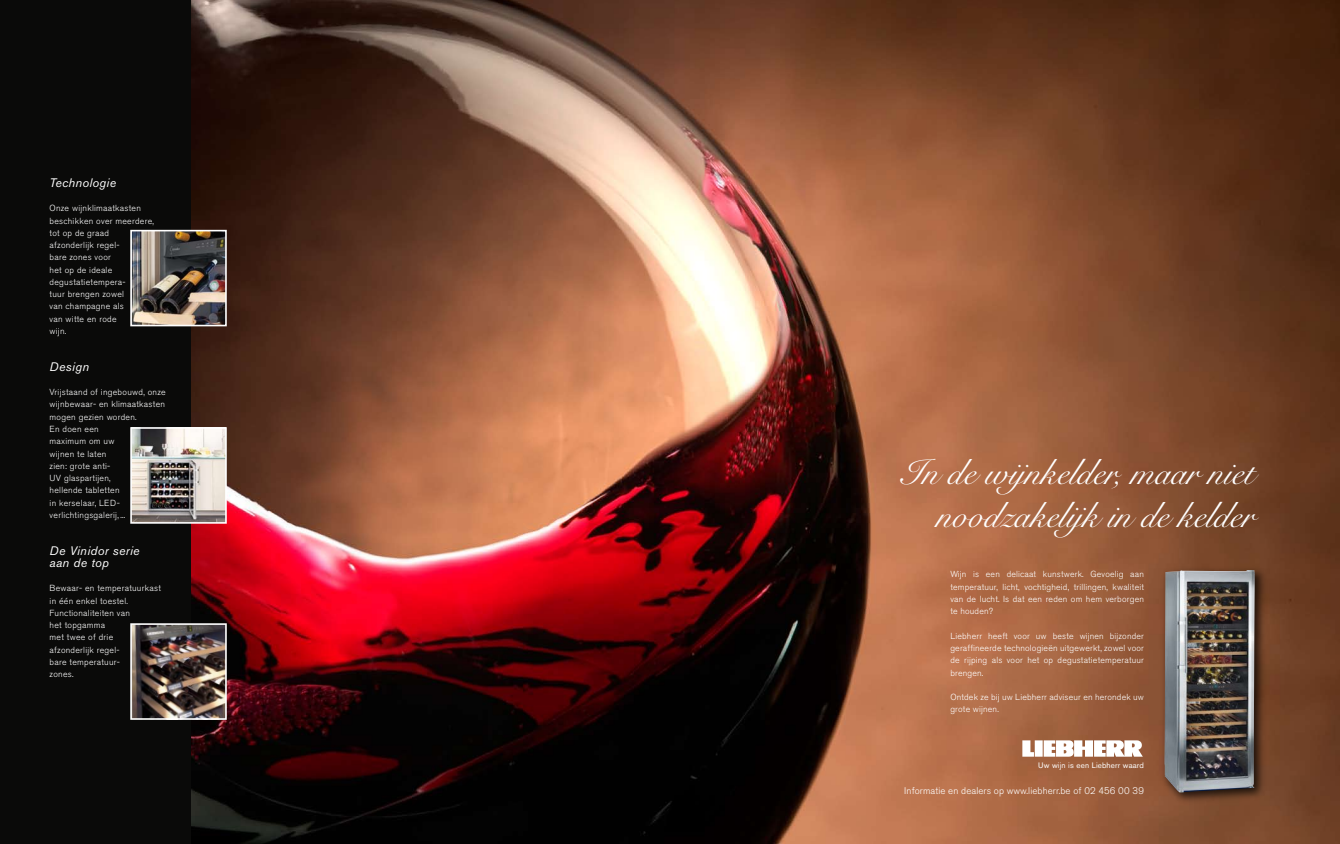
<style>
.page{position:relative;width:1340px;height:844px;background:#fff}
.page>*{position:absolute;margin:0;border:0;box-sizing:border-box;transform-origin:0 0}
.t1{font:36.14px/42.9px "Snell Roundhand Script";color:#fff;text-align:right}
.t2{font:italic 12.25px/12.2px "Akzidenz Grotesk BE";letter-spacing:.03em;color:#fff}
.t3{font:300 9.62px "Akzidenz Grotesk BE";letter-spacing:.01em;color:#fff}
.t4{font:300 8.75px/12.2px "Akzidenz Grotesk BE";letter-spacing:.03em;color:#fff}
.t5{font:7.88px "Akzidenz Grotesk BE";letter-spacing:.02em;color:#fff}
</style>
<div class="page">
<div style="left:0;top:0;width:192px;height:843px;background:#0a0a09"></div>
<img style="left:192px;top:0;width:1147px;height:843px">
<div style="left:1158px;top:564px;width:110px;height:241px;background:#000;opacity:.75"></div>
<img style="left:1164px;top:570px;width:90px;height:222px">
<img style="left:133px;top:233px;width:91px;height:90px">
<div style="left:130px;top:230px;width:97px;height:96px;border:2px solid #fff"></div>
<img style="left:133px;top:430px;width:91px;height:90px">
<div style="left:130px;top:427px;width:97px;height:96px;border:2px solid #fff"></div>
<img style="left:133px;top:626px;width:91px;height:90px">
<div style="left:130px;top:623px;width:97px;height:96px;border:2px solid #fff"></div>
<svg style="left:1022px;top:740px;width:120px;height:16px"></svg>
<h2 class="t2" style="left:50px;top:176px;width:68px">Technologie</h2>
<p class="t4" style="left:50px;top:202px;width:106px">Onze wijnklimaatkasten beschikken over meerdere, tot op de graad afzonderlijk regel-<br>bare zones voor<br>het op de ideale degustatietempera-<br>tuur brengen zowel<br>van champagne als<br>van witte en rode<br>wijn.</p>
<h2 class="t2" style="left:50px;top:360px;width:41px">Design</h2>
<p class="t4" style="left:50px;top:386px;width:118px">Vrijstaand of ingebouwd, onze wijnbewaar- en klimaatkasten mogen gezien worden.<br>En doen een<br>maximum om uw<br>wijnen te laten<br>zien: grote anti-<br>UV glaspartijen,<br>hellende tabletten<br>in kerselaar, LED&shy;verlichtingsgalerij, ...</p>
<h2 class="t2" style="left:50px;top:544px;width:92px">De Vinidor serie aan de top</h2>
<p class="t4" style="left:50px;top:582px;width:113px">Bewaar- en temperatuurkast in één enkel toestel.<br>Functionaliteiten van<br>het topgamma<br>met twee of drie<br>afzonderlijk regel-<br>bare temperatuur-<br>zones.</p>
<h1 class="t1" style="left:900px;top:452px;width:355px">In de wijnkelder, maar niet noodzakelijk in de kelder</h1>
<p class="t4" style="left:950px;top:568px;width:195px;text-align:justify">Wijn is een delicaat kunstwerk. Gevoelig aan temperatuur, licht, vochtigheid, trillingen, kwaliteit van de lucht. Is dat een reden om hem verborgen te houden?</p>
<p class="t4" style="left:950px;top:629px;width:195px;text-align:justify">Liebherr heeft voor uw beste wijnen bijzonder geraffineerde technologieën uitgewerkt, zowel voor de rijping als voor het op degustatietemperatuur brengen.</p>
<p class="t4" style="left:950px;top:691px;width:195px">Ontdek ze bij uw Liebherr adviseur en herondek uw grote wijnen.</p>
<p class="t5" style="left:1038px;top:760px;width:107px">Uw wijn is een Liebherr waard</p>
<p class="t3" style="left:904px;top:784px;width:241px">Informatie en dealers op www.liebherr.be of 02 456 00 39</p>
</div>
